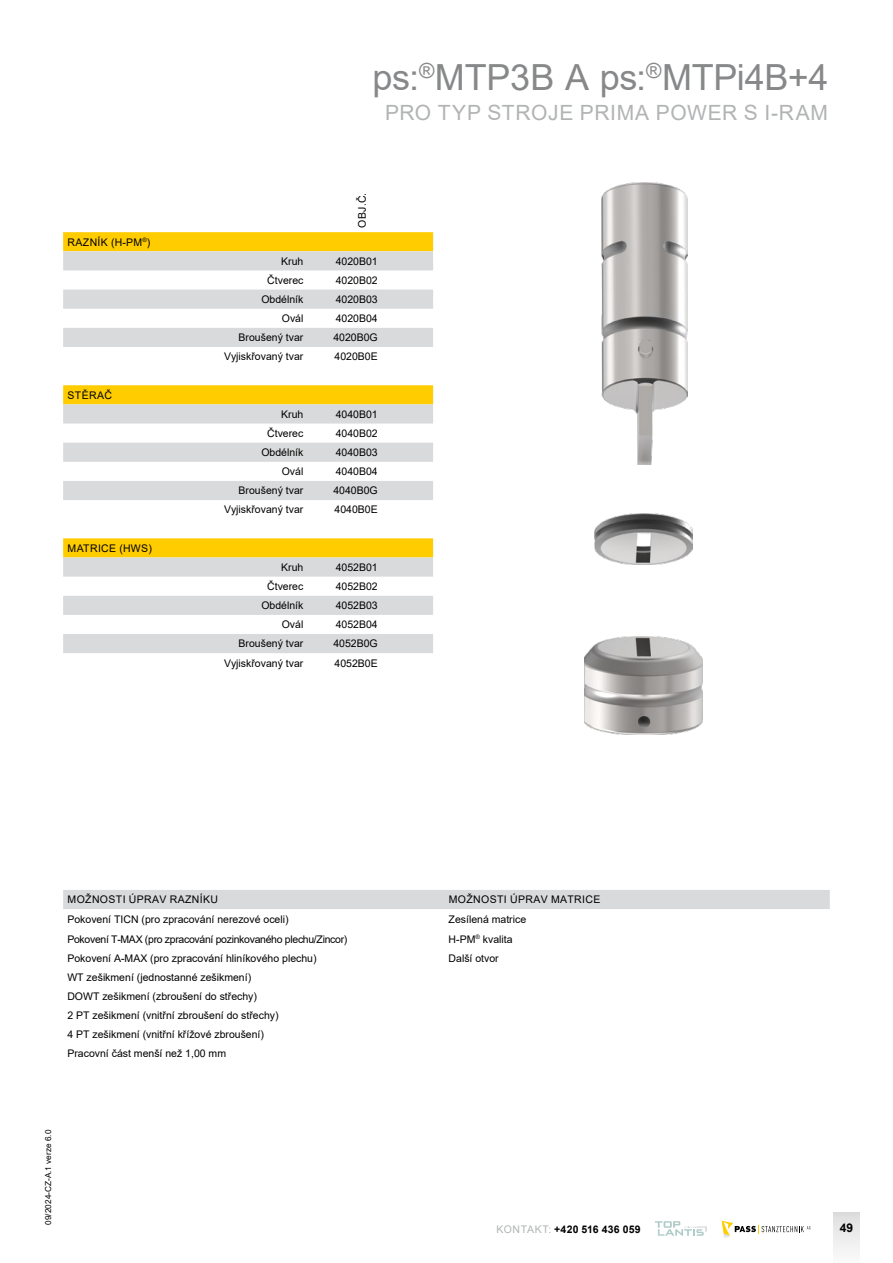
<style>
.page{position:relative;width:893px;height:1263px;background:#fff}
.page>*{position:absolute;margin:0;border:0;box-sizing:border-box;transform-origin:0 0}
.t1{font:36px "Arial";letter-spacing:-.005em;color:#87888a}
.t2{font:21px "Arial";letter-spacing:.03em;color:#b1b3b4}
.t3{font:700 12px "Arial";color:#000}
.t4{font:10.5px/19.2px "Arial";color:#000}
.t5{font:10.5px "Arial";letter-spacing:.035em;color:#000}
.t6{font:10.5px "Arial";letter-spacing:-.03em;color:#000}
.t7{font:700 10.5px "Arial";letter-spacing:.02em;color:#000}
.t8{font:8.25px "Arial";color:#000}
.s1{font-weight:400;color:#b1b3b4}
</style>
<div class="page">
<div style="left:834px;top:1212px;width:25px;height:51px;background:linear-gradient(to bottom,#dedede,#fbfbfb)"></div>
<svg style="left:722px;top:1221px;width:88px;height:17px"></svg>
<svg style="left:655px;top:1221px;width:52px;height:15px"></svg>
<img style="left:584px;top:637px;width:118px;height:98px">
<img style="left:602px;top:183px;width:86px;height:281px">
<img style="left:595px;top:514px;width:98px;height:51px">
<div style="left:63px;top:890px;width:767px;height:19px;background:#d9dadb"></div>
<div style="left:63px;top:232px;width:370px;height:19px;background:#fc0"></div>
<svg style="left:63px;top:251px;width:370px;height:402px"></svg>
<p class="t5" style="left:68px;top:235px;width:84px">RAZNÍK (H-PM<sup>®</sup>)</p>
<p class="t4" style="left:68px;top:385px;width:46px">STĚRAČ</p>
<p class="t5" style="left:68px;top:541px;width:86px">MATRICE (HWS)</p>
<h1 class="t1" style="left:373px;top:53px;width:457px">ps:<sup>®</sup>MTP3B A ps:<sup>®</sup>MTPi4B+4</h1>
<h2 class="t2" style="left:385px;top:98px;width:445px">PRO TYP STROJE PRIMA POWER S I-RAM</h2>
<p class="t4" style="left:352px;top:228px;width:37px;rotate:-90deg">OBJ.Č.</p>
<p class="t4" style="left:281px;top:251px;width:24px">Kruh</p>
<p class="t4" style="left:336px;top:251px;width:44px">4020B01</p>
<p class="t4" style="left:267px;top:270px;width:38px">Čtverec</p>
<p class="t4" style="left:336px;top:270px;width:44px">4020B02</p>
<p class="t4" style="left:261px;top:290px;width:44px">Obdélník</p>
<p class="t4" style="left:336px;top:290px;width:44px">4020B03</p>
<p class="t4" style="left:282px;top:309px;width:23px">Ovál</p>
<p class="t4" style="left:336px;top:309px;width:44px">4020B04</p>
<p class="t4" style="left:239px;top:328px;width:66px">Broušený tvar</p>
<p class="t4" style="left:333px;top:328px;width:46px">4020B0G</p>
<p class="t4" style="left:224px;top:347px;width:81px">Vyjiskřovaný tvar</p>
<p class="t4" style="left:335px;top:347px;width:45px">4020B0E</p>
<p class="t4" style="left:281px;top:404px;width:24px">Kruh</p>
<p class="t4" style="left:336px;top:404px;width:44px">4040B01</p>
<p class="t4" style="left:267px;top:424px;width:38px">Čtverec</p>
<p class="t4" style="left:336px;top:424px;width:44px">4040B02</p>
<p class="t4" style="left:261px;top:443px;width:44px">Obdélník</p>
<p class="t4" style="left:336px;top:443px;width:44px">4040B03</p>
<p class="t4" style="left:282px;top:462px;width:23px">Ovál</p>
<p class="t4" style="left:336px;top:462px;width:44px">4040B04</p>
<p class="t4" style="left:239px;top:481px;width:66px">Broušený tvar</p>
<p class="t4" style="left:333px;top:481px;width:46px">4040B0G</p>
<p class="t4" style="left:224px;top:500px;width:81px">Vyjiskřovaný tvar</p>
<p class="t4" style="left:335px;top:500px;width:45px">4040B0E</p>
<p class="t4" style="left:281px;top:557px;width:24px">Kruh</p>
<p class="t4" style="left:336px;top:557px;width:44px">4052B01</p>
<p class="t4" style="left:267px;top:577px;width:38px">Čtverec</p>
<p class="t4" style="left:336px;top:577px;width:44px">4052B02</p>
<p class="t4" style="left:261px;top:596px;width:44px">Obdélník</p>
<p class="t4" style="left:336px;top:596px;width:44px">4052B03</p>
<p class="t4" style="left:282px;top:615px;width:23px">Ovál</p>
<p class="t4" style="left:336px;top:615px;width:44px">4052B04</p>
<p class="t4" style="left:239px;top:634px;width:66px">Broušený tvar</p>
<p class="t4" style="left:333px;top:634px;width:46px">4052B0G</p>
<p class="t4" style="left:224px;top:653px;width:81px">Vyjiskřovaný tvar</p>
<p class="t4" style="left:335px;top:653px;width:45px">4052B0E</p>
<p class="t5" style="left:68px;top:892px;width:152px">MOŽNOSTI ÚPRAV RAZNÍKU</p>
<p class="t5" style="left:449px;top:892px;width:153px">MOŽNOSTI ÚPRAV MATRICE</p>
<p class="t4" style="left:67px;top:909px;width:223px">Pokovení TICN (pro zpracování nerezové oceli)</p>
<p class="t4" style="left:449px;top:909px;width:79px">Zesílená matrice</p>
<p class="t6" style="left:67px;top:932px;width:281px">Pokovení T-MAX (pro zpracování pozinkovaného plechu/Zincor)</p>
<p class="t4" style="left:449px;top:929px;width:65px">H-PM<sup>®</sup> kvalita</p>
<p class="t4" style="left:67px;top:948px;width:251px">Pokovení A-MAX (pro zpracování hliníkového plechu)</p>
<p class="t4" style="left:449px;top:948px;width:52px">Další otvor</p>
<p class="t4" style="left:67px;top:967px;width:213px">WT zešikmení (jednostanné zešikmení)<br>DOWT zešikmení (zbroušení do střechy)<br>2 PT zešikmení (vnitřní zbroušení do střechy)<br>4 PT zešikmení (vnitřní křížové zbroušení)<br>Pracovní část menší než 1,00 mm</p>
<p class="t8" style="left:43px;top:1225px;width:96px;rotate:-90deg">09/2024-CZ-A.1 verze 6.0</p>
<p class="t7" style="left:497px;top:1222px;width:146px"><span class="s1">KONTAKT:</span> +420 516 436 059</p>
<p class="t3" style="left:840px;top:1220px;width:15px">49</p>
</div>
